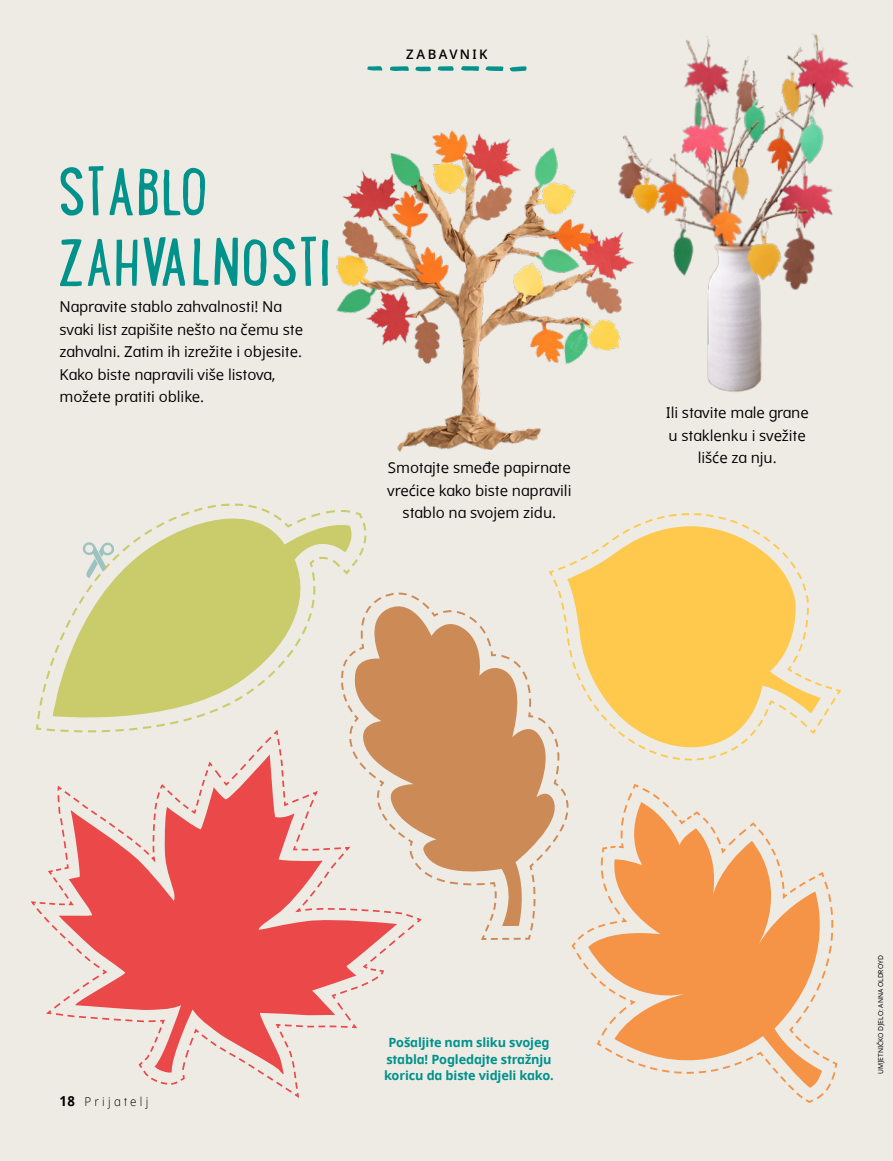
<style>
.page{position:relative;width:893px;height:1161px;background:#eeebe5}
.page>*{position:absolute;margin:0;border:0;box-sizing:border-box;transform-origin:0 0}
.h1_next_Lunchbox{font:72px/70.5px "Lunch Box";color:#00928b}
.t1{font:15px/22.5px "Dots Solidlds Lat";letter-spacing:-.005em;color:#000;text-align:center}
.t2{font:600 13.2px "Dots Solidlds Lat";letter-spacing:.18em;color:#000}
.p1_aside_info_first__regular{font:700 12.75px/16.5px "Dots Solidlds Lat";letter-spacing:-.01em;color:#00928b;text-align:center}
.t3{font:300 12.3px "Dots Solidlds Lat";letter-spacing:.28em;color:#000;scale:.95 1}
.t4{font:6.75px "Dots Solidlds Lat";color:#000}
.s1{font-weight:700;font-size:13.8px}
</style>
<div class="page">
<img style="left:638px;top:33px;width:216px;height:359px">
<svg style="left:390px;top:66px;width:19px;height:5px"></svg>
<svg style="left:461px;top:66px;width:66px;height:6px"></svg>
<svg style="left:415px;top:67px;width:16px;height:4px"></svg>
<svg style="left:437px;top:66px;width:17px;height:5px"></svg>
<svg style="left:367px;top:66px;width:15px;height:5px"></svg>
<svg style="left:30px;top:503px;width:811px;height:600px"></svg>
<img style="left:336px;top:130px;width:302px;height:322px">
<p class="h1_next_Lunchbox" style="left:57px;top:154px;width:276px">STABLO<br>ZAHVALNOSTI</p>
<p class="t1" style="left:60px;top:295px;width:245px;text-align:left">Napravite stablo zahvalnosti! Na svaki list zapišite nešto na čemu ste zahvalni. Zatim ih izrežite i objesite.<br>Kako biste napravili više listova, možete pratiti oblike.</p>
<p class="t2" style="left:406px;top:45px;width:83px">ZABAVNIK</p>
<p class="t1" style="left:387px;top:457px;width:186px">Smotajte smeđe papirnate vrećice kako biste napravili stablo na svojem zidu.</p>
<p class="t1" style="left:666px;top:401px;width:145px">Ili stavite male grane u staklenku i svežite lišće za nju.</p>
<p class="t3" style="left:60px;top:1092px;width:95px"><span class="s1">18</span> Prijatelj</p>
<p class="p1_aside_info_first__regular" style="left:384px;top:1034px;width:171px">Pošaljite nam sliku svojeg stabla! Pogledajte stražnju koricu da biste vidjeli kako.</p>
<p class="t4" style="left:876px;top:1074px;width:120px;rotate:-90deg">UMJETNIČKO DJELO: ANNA OLDROYD</p>
</div>
